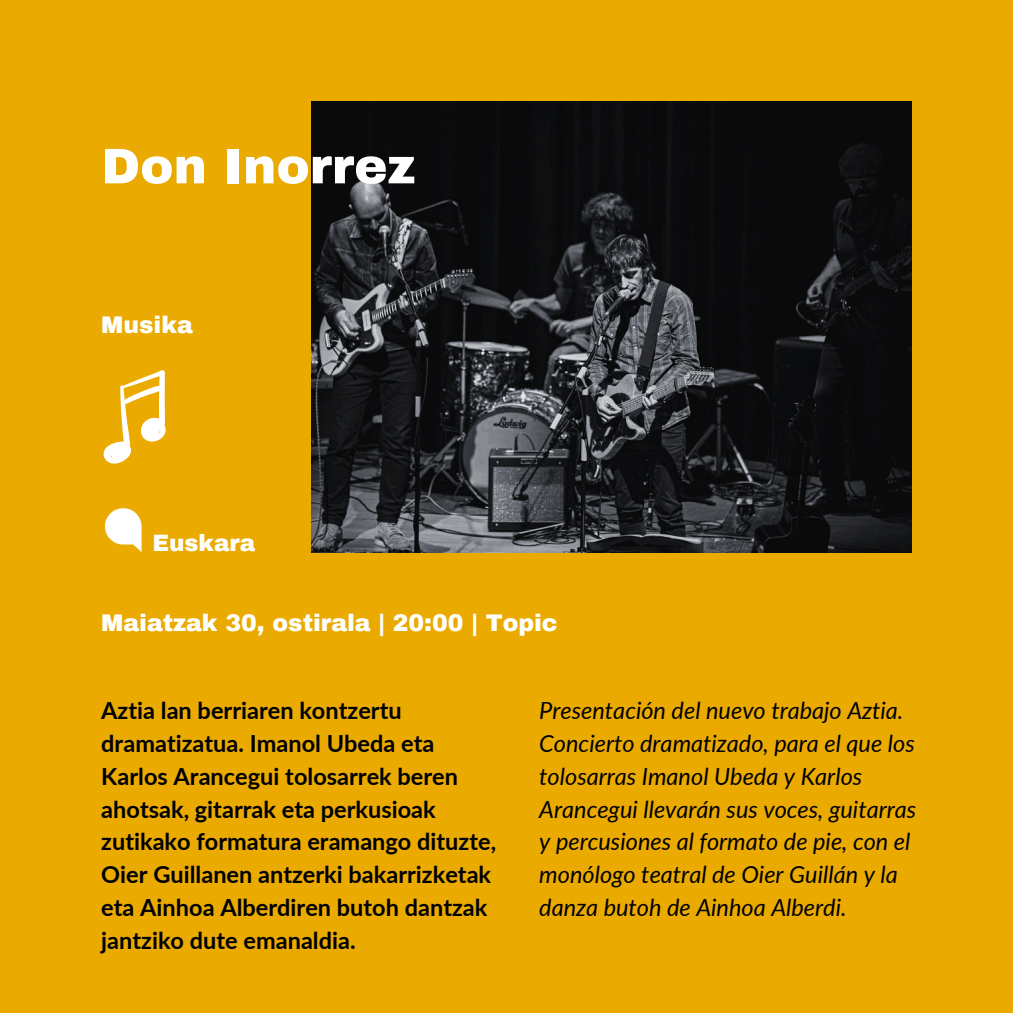
<style>
.page{position:relative;width:1013px;height:1013px;background:#fff}
.page>*{position:absolute;margin:0;border:0;box-sizing:border-box;transform-origin:0 0}
.t1{font:900 50px "Archivo";color:#fff}
.t2{font:700 23.5px/32.8px "Lato";color:#000}
.t3{font:italic 23.5px/32.8px "Lato";color:#000}
.t4{font:900 23.5px "Archivo";color:#fff}
.t5{font:900 23.12px "Archivo";color:#fff}
</style>
<div class="page">
<div style="left:0;top:0;width:1012px;height:1012px;background:#eaaa00"></div>
<img style="left:312px;top:101px;width:599px;height:451px">
<img style="left:104px;top:508px;width:38px;height:44px">
<svg style="left:103px;top:370px;width:63px;height:94px"></svg>
<h1 class="t1" style="left:101px;top:139px;width:315px">Don Inorrez</h1>
<p class="t4" style="left:101px;top:312px;width:93px">Musika</p>
<p class="t5" style="left:152px;top:530px;width:104px">Euskara</p>
<p class="t4" style="left:101px;top:610px;width:458px">Maiatzak 30, ostirala | 20:00 | Topic</p>
<p class="t2" style="left:101px;top:693px;width:396px">Aztia lan berriaren kontzertu dramatizatua. Imanol Ubeda eta Karlos Arancegui tolosarrek beren ahotsak, gitarrak eta perkusioak zutikako formatura eramango dituzte, Oier Guillanen antzerki bakarrizketak eta Ainhoa Alberdiren butoh dantzak jantziko dute emanaldia.</p>
<p class="t3" style="left:539px;top:693px;width:378px">Presentación del nuevo trabajo Aztia.<br>Concierto dramatizado, para el que los tolosarras Imanol Ubeda y Karlos Arancegui llevarán sus voces, guitarras y percusiones al formato de pie, con el monólogo teatral de Oier Guillán y la danza butoh de Ainhoa Alberdi.</p>
</div>
